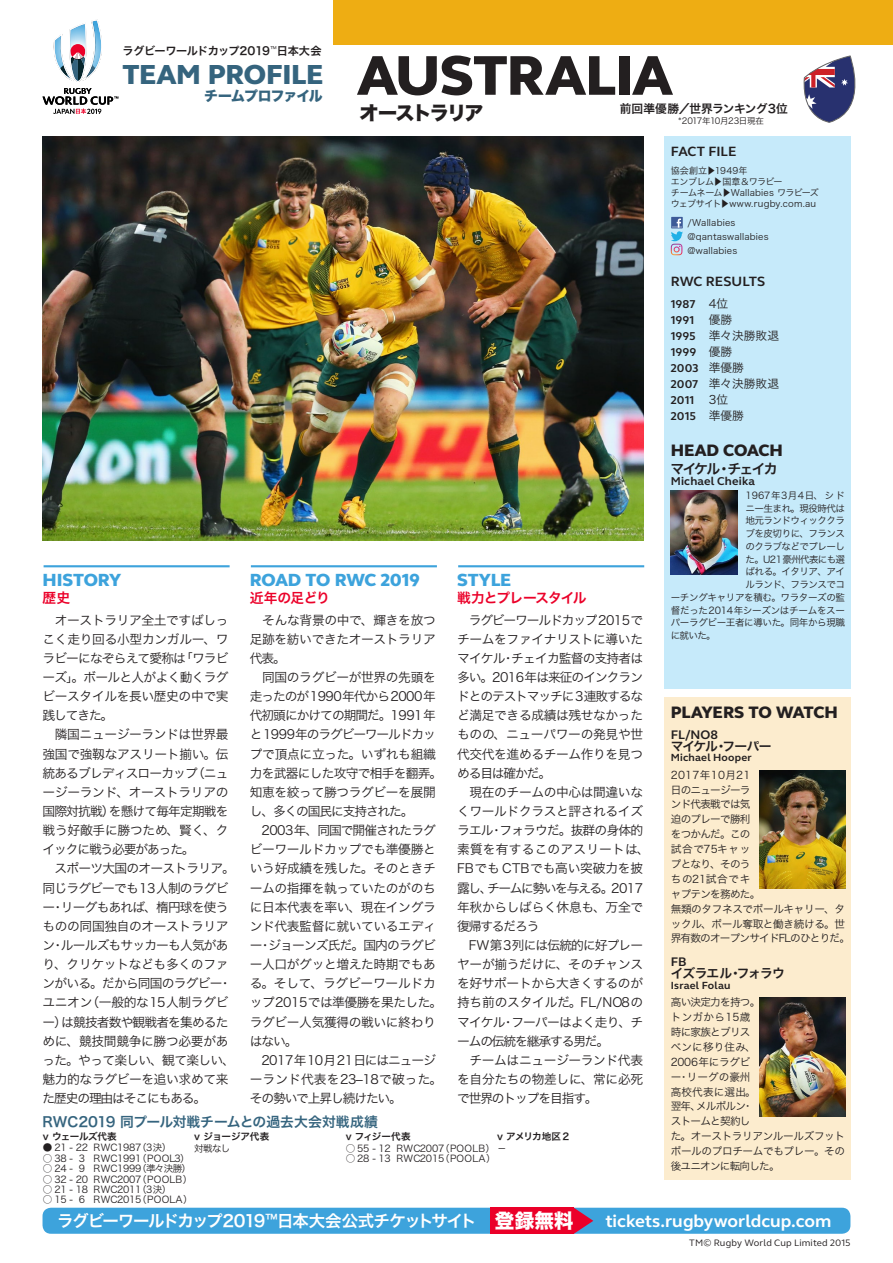
<style>
.page{position:relative;width:893px;height:1263px;background:#fff}
.page>*{position:absolute;margin:0;border:0;box-sizing:border-box;transform-origin:0 0}
.t1{font:800 57.45px "Webb Ellis Cup";letter-spacing:-.015em;color:#231f20}
.t2{font:800 28.2px "Webb Ellis Cup";letter-spacing:-.01em;color:#35647e}
.t3{font:19.2px "Hira Kaku Std W8";letter-spacing:-.095em;color:#231f20}
.t4{font:800 18px "Webb Ellis Cup";letter-spacing:-.015em;color:#3da3dc}
.t5{font:700 17.7px "Webb Ellis Cup";color:#fff}
.t6{font:800 16.95px "Webb Ellis Cup";letter-spacing:-.01em;color:#231f20}
.t7{font:16.5px "Hira Kaku Pro W6";letter-spacing:-.07em;color:#fff}
.t8{font:13.8px "Hira Kaku Pro W6";letter-spacing:-.005em;color:#35647e}
.t9{font:700 13.8px "Webb Ellis Cup";letter-spacing:-.005em;color:#231f20}
.t10{font:13.8px "Hira Kaku Pro W6";letter-spacing:-.08em;color:#eb0029}
.t11{font:13.8px "Hira Kaku Std W8";letter-spacing:-.06em;color:#35647e}
.t12{font:13.8px "Hira Kaku Pro W6";letter-spacing:-.125em;color:#231f20}
.t13{font:13.8px "Hira Kaku Pro W6";letter-spacing:-.055em;color:#eb0029}
.t14{font:12.75px/19.2px "Hira Kaku Pro W3";letter-spacing:-.03em;color:#231f20}
.t15{font:12.75px/19.2px "Hira Kaku Pro W3";letter-spacing:-.055em;color:#231f20}
.t16{font:12.75px "Hira Kaku Pro W6";letter-spacing:-.07em;color:#231f20}
.t17{font:700 12.75px "Webb Ellis Cup";color:#231f20}
.t18{font:700 11.7px/16px "Webb Ellis Cup";letter-spacing:.01em;color:#231f20}
.t19{font:11.7px "Hira Kaku Pro W3";color:#231f20}
.t20{font:11.7px "Hira Kaku Pro W6";letter-spacing:-.01em;color:#231f20}
.t21{font:11.1px "Hira Kaku Pro W6";letter-spacing:-.03em;color:#231f20}
.t22{font:10.65px/14.9px "Hira Kaku Pro W3";letter-spacing:-.07em;color:#231f20}
.t23{font:10.65px/14.9px "Hira Kaku Pro W3";letter-spacing:-.035em;color:#231f20}
.t24{font:700 10.65px "Webb Ellis Cup";letter-spacing:.02em;color:#231f20}
.t25{font:9.6px "Hira Kaku Pro W3";letter-spacing:-.04em;color:#231f20}
.t26{font:9.6px "Hira Kaku Pro W3";color:#231f20}
.t27{font:9.6px "Hira Kaku Pro W3";letter-spacing:-.06em;color:#231f20}
.t28{font:9.6px "Webb Ellis Cup";letter-spacing:.015em;color:#231f20}
.t29{font:9.6px "Hira Kaku Pro W6";letter-spacing:-.045em;color:#231f20}
.t30{font:9.6px "Hira Kaku Pro W3";letter-spacing:.025em;color:#231f20}
.t31{font:9.6px "Hira Kaku Pro W3";letter-spacing:.05em;color:#231f20}
.t32{font:9.6px "Hira Kaku Pro W3";letter-spacing:-.075em;color:#231f20}
.t33{font:9.6px "Hira Kaku Pro W6";letter-spacing:-.025em;color:#231f20}
.t34{font:9px/11.1px "Hira Kaku Pro W3";color:#231f20}
.t35{font:9px/13.8px "Hira Kaku Pro W3";letter-spacing:.02em;color:#231f20}
.t36{font:8.55px "Hira Kaku Pro W3";letter-spacing:-.05em;color:#231f20}
.s1{font-family:"Hira Kaku Pro W3";font-weight:400}
.s2{font-family:"Webb Ellis Cup";font-weight:700}
.s3{font-family:"Hira Kaku Std W8";font-size:19.65px}
</style>
<div class="page">
<div style="left:43px;top:1208px;width:807px;height:26px;background:#3da3dc;border-radius:9px"></div>
<div style="left:490px;top:1208px;width:84px;height:26px;background:#eb0029"></div>
<svg style="left:574px;top:1208px;width:19px;height:26px"></svg>
<div style="left:334px;top:0;width:559px;height:45px;background:#eead13"></div>
<div style="left:664px;top:697px;width:186px;height:483px;background:#fcecce"></div>
<div style="left:664px;top:136px;width:186px;height:553px;background:#c6eafa"></div>
<img style="left:43px;top:136px;width:600px;height:404px">
<hr style="left:44px;top:565px;width:186px;height:2px;background:#3da3dc">
<hr style="left:251px;top:565px;width:186px;height:2px;background:#3da3dc">
<img style="left:759px;top:770px;width:86px;height:119px">
<img style="left:759px;top:998px;width:86px;height:118px">
<img style="left:671px;top:490px;width:66px;height:84px">
<svg style="left:803px;top:56px;width:53px;height:66px"></svg>
<svg style="left:43px;top:88px;width:75px;height:26px"></svg>
<svg style="left:54px;top:20px;width:48px;height:62px"></svg>
<hr style="left:458px;top:565px;width:186px;height:2px;background:#3da3dc">
<svg style="left:671px;top:217px;width:12px;height:11px"></svg>
<svg style="left:671px;top:219px;width:12px;height:36px"></svg>
<p class="t21" style="left:123px;top:41px;width:200px">ラグビーワールドカップ2019<sup>™</sup>日本大会</p>
<p class="t11" style="left:204px;top:88px;width:120px">チームプロファイル</p>
<h2 class="t2" style="left:123px;top:55px;width:202px">TEAM PROFILE</h2>
<h1 class="t1" style="left:358px;top:37px;width:316px">AUSTRALIA</h1>
<h3 class="t3" style="left:360px;top:102px;width:126px">オーストラリア</h3>
<p class="t20" style="left:620px;top:98px;width:169px">前回準優勝／世界ランキング3位</p>
<p class="t36" style="left:679px;top:113px;width:87px">*2017年10月23日現在</p>
<p class="t9" style="left:671px;top:142px;width:67px">FACT FILE</p>
<p class="t34" style="left:671px;top:164px;width:150px">協会創立▶1949年<br>エンブレム▶国章＆ワラビー<br>チームネーム▶Wallabies ワラビーズウェブサイト▶www.rugby.com.au</p>
<p class="t35" style="left:687px;top:215px;width:83px">/Wallabies @qantaswallabies @wallabies</p>
<p class="t9" style="left:671px;top:272px;width:96px">RWC RESULTS</p>
<p class="t18" style="left:671px;top:296px;width:63px">1987 <span class="s1">4位<br></span>1991 <span class="s1">優勝</span></p>
<p class="t19" style="left:671px;top:326px;width:110px"><span class="s2">1995</span> 準々決勝敗退</p>
<p class="t18" style="left:671px;top:344px;width:75px">1999 <span class="s1">優勝<br></span>2003 <span class="s1">準優勝</span></p>
<p class="t19" style="left:671px;top:374px;width:110px"><span class="s2">2007</span> 準々決勝敗退</p>
<p class="t18" style="left:671px;top:392px;width:75px">2011 <span class="s1">3位<br></span>2015 <span class="s1">準優勝</span></p>
<h3 class="t6" style="left:671px;top:439px;width:114px">HEAD COACH</h3>
<p class="t12" style="left:670px;top:456px;width:108px">マイケル・チェイカ</p>
<p class="t18" style="left:671px;top:473px;width:86px">Michael Cheika</p>
<h3 class="t4" style="left:43px;top:567px;width:80px">HISTORY</h3>
<p class="t13" style="left:43px;top:585px;width:29px">歴史</p>
<h3 class="t4" style="left:250px;top:567px;width:172px">ROAD TO RWC 2019</h3>
<p class="t13" style="left:250px;top:585px;width:82px">近年の足どり</p>
<h3 class="t4" style="left:457px;top:567px;width:56px">STYLE</h3>
<p class="t10" style="left:457px;top:585px;width:131px">戦力とプレースタイル</p>
<p class="t15" style="left:43px;top:609px;width:194px">　オーストラリア全土ですばしっこく走り回る小型カンガルー、ワラビーになぞらえて愛称は「ワラビーズ」。ボールと人がよく動くラグビースタイルを長い歴史の中で実践してきた。<br>　隣国ニュージーランドは世界最強国で強靱なアスリート揃い。伝統あるブレディスローカップ（ニュージーランド、オーストラリアの国際対抗戦）を懸けて毎年定期戦を戦う好敵手に勝つため、賢く、クイックに戦う必要があった。<br>　スポーツ大国のオーストラリア。同じラグビーでも13人制のラグビー・リーグもあれば、楕円球を使うものの同国独自のオーストラリアン・ルールズもサッカーも人気があり、クリケットなども多くのファンがいる。だから同国のラグビー・ユニオン（一般的な15人制ラグビー）は競技者数や観戦者を集めるために、競技間競争に勝つ必要があった。やって楽しい、観て楽しい、魅力的なラグビーを追い求めて来た歴史の理由はそこにもある。</p>
<p class="t14" style="left:250px;top:609px;width:194px">　そんな背景の中で、輝きを放つ足跡を紡いできたオーストラリア代表。<br>　同国のラグビーが世界の先頭を走ったのが1990年代から2000年代初頭にかけての期間だ。1991年と1999年のラグビーワールドカップで頂点に立った。いずれも組織力を武器にした攻守で相手を翻弄。知恵を絞って勝つラグビーを展開し、多くの国民に支持された。　2003年、同国で開催されたラグビーワールドカップでも準優勝という好成績を残した。そのときチームの指揮を執っていたのがのちに日本代表を率い、現在イングランド代表監督に就いているエディー・ジョーンズ氏だ。国内のラグビー人口がグッと増えた時期でもある。そして、ラグビーワールドカップ2015では準優勝を果たした。ラグビー人気獲得の戦いに終わりはない。<br>　2017年10月21日にはニュージーランド代表を23−18で破った。その勢いで上昇し続けたい。</p>
<p class="t14" style="left:457px;top:609px;width:194px">　ラグビーワールドカップ2015でチームをファイナリストに導いたマイケル・チェイカ監督の支持者は多い。2016年は来征のインクランドとのテストマッチに3連敗するなど満足できる成績は残せなかったものの、ニューパワーの発見や世代交代を進めるチーム作りを見つめる目は確かだ。<br>　現在のチームの中心は間違いなくワールドクラスと評されるイズラエル・フォラウだ。抜群の身体的素質を有するこのアスリートは、<br>FBでも CTBでも高い突破力を披露し、チームに勢いを与える。2017年秋からしばらく休息も、万全で復帰するだろう<br>　FW第3列には伝統的に好プレーヤーが揃うだけに、そのチャンスを好サポートから大きくするのが持ち前のスタイルだ。FL/NO8のマイケル・フーパーはよく走り、チームの伝統を継承する男だ。<br>　チームはニュージーランド代表を自分たちの物差しに、常に必死で世界のトップを目指す。</p>
<p class="t8" style="left:43px;top:1109px;width:337px">RWC2019 同プール対戦チームとの過去大会対戦成績</p>
<p class="t29" style="left:43px;top:1128px;width:75px">v ウェールズ代表</p>
<p class="t25" style="left:43px;top:1139px;width:130px">● 21 - 22 RWC1987（3決）</p>
<p class="t25" style="left:43px;top:1149px;width:148px">○ 38 - 3 RWC1991（POOL3）</p>
<p class="t25" style="left:43px;top:1160px;width:150px">○ 24 - 9 RWC1999（準々決勝）</p>
<p class="t26" style="left:43px;top:1170px;width:151px">○ 32 - 20 RWC2007（POOLB）</p>
<p class="t25" style="left:43px;top:1181px;width:130px">○ 21 - 18 RWC2011（3決）</p>
<p class="t30" style="left:43px;top:1191px;width:151px">○ 15 - 6 RWC2015（POOLA）</p>
<p class="t33" style="left:194px;top:1128px;width:76px">v ジョージア代表</p>
<p class="t25" style="left:194px;top:1139px;width:38px">対戦なし</p>
<p class="t29" style="left:346px;top:1128px;width:67px">v フィジー代表</p>
<p class="t26" style="left:346px;top:1139px;width:162px">○ 55 - 12 RWC2007（POOLB）－</p>
<p class="t26" style="left:346px;top:1150px;width:151px">○ 28 - 13 RWC2015（POOLA）</p>
<p class="t29" style="left:497px;top:1128px;width:74px">v アメリカ地区 2</p>
<p class="t31" style="left:746px;top:487px;width:101px">1967年3月4日、シド</p>
<p class="t27" style="left:746px;top:499px;width:101px">ニー生まれ。現役時代は</p>
<p class="t27" style="left:746px;top:512px;width:101px">地元ランドウィッククラ</p>
<p class="t27" style="left:746px;top:525px;width:101px">ブを皮切りに、フランス</p>
<p class="t27" style="left:746px;top:538px;width:101px">のクラブなどでプレーし</p>
<p class="t32" style="left:746px;top:550px;width:101px">た。U21豪州代表にも選</p>
<p class="t25" style="left:746px;top:563px;width:101px">ばれる。イタリア、アイ</p>
<p class="t27" style="left:746px;top:576px;width:101px">ルランド、フランスでコ</p>
<p class="t25" style="left:671px;top:589px;width:176px">ーチングキャリアを積む。ワラターズの監</p>
<p class="t25" style="left:671px;top:601px;width:176px">督だった2014年シーズンはチームをスー</p>
<p class="t25" style="left:671px;top:614px;width:176px">パーラグビー王者に導いた。同年から現職</p>
<p class="t25" style="left:671px;top:627px;width:46px">に就いた。</p>
<h3 class="t6" style="left:671px;top:701px;width:169px">PLAYERS TO WATCH</h3>
<p class="t17" style="left:671px;top:726px;width:49px">FL/NO8</p>
<p class="t16" style="left:671px;top:734px;width:102px">マイケル・フーパー</p>
<p class="t24" style="left:671px;top:750px;width:82px">Michael Hooper</p>
<p class="t22" style="left:671px;top:766px;width:181px">2017年10月21<br>日のニュージーラ<br>ンド代表戦では気<br>迫のプレーで勝利<br>をつかんだ。この<br>試合で75キャッ<br>プとなり、そのう<br>ちの21試合でキ<br>ャプテンを務めた。<br>無類のタフネスでボールキャリー、タックル、ボール奪取と働き続ける。世界有数のオープンサイドFLのひとりだ。</p>
<p class="t17" style="left:671px;top:953px;width:17px">FB</p>
<p class="t16" style="left:671px;top:962px;width:116px">イズラエル・フォラウ</p>
<p class="t24" style="left:671px;top:978px;width:61px">Israel Folau</p>
<p class="t23" style="left:671px;top:994px;width:176px">高い決定力を持つ。<br>トンガから15歳<br>時に家族とブリス<br>ベンに移り住み、<br>2006年にラグビ<br>ー・リーグの豪州<br>高校代表に選出。<br>翌年、メルボルン・<br>ストームと契約し<br>た。オーストラリアンルールズフットボールのプロチームでもプレー。その後ユニオンに転向した。</p>
<p class="t7" style="left:57px;top:1206px;width:518px">ラグビーワールドカップ2019<sup>™</sup>日本大会公式チケットサイト <span class="s3">登録無料</span></p>
<h3 class="t5" style="left:605px;top:1209px;width:227px">tickets.rugbyworldcup.com</h3>
<p class="t28" style="left:689px;top:1236px;width:163px">TM© Rugby World Cup Limited 2015</p>
</div>
